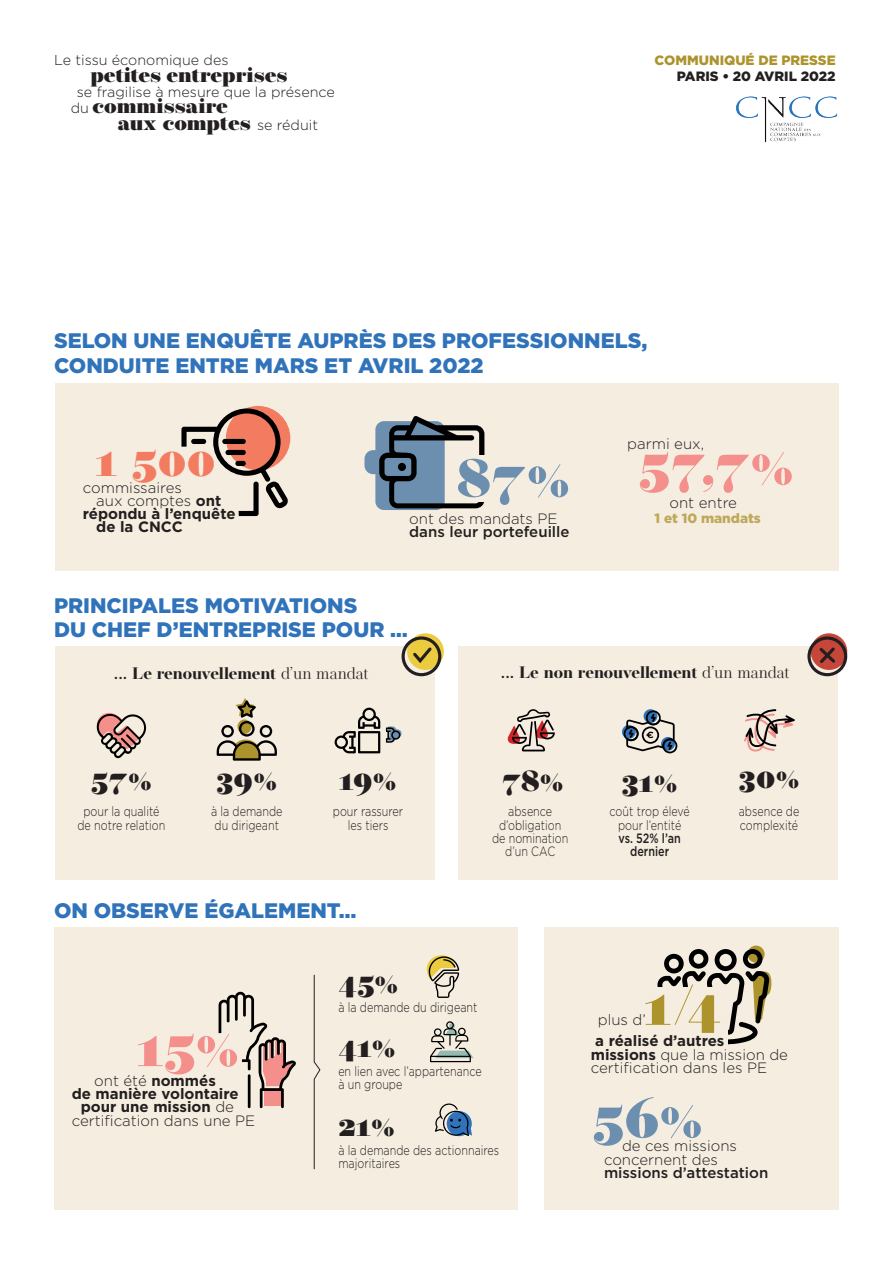
<style>
.page{position:relative;width:893px;height:1263px;background:#fff}
.page>*{position:absolute;margin:0;border:0;box-sizing:border-box;transform-origin:0 0}
._02_TITRE_PAGE{font:900 57.6px "Operetta 12";color:#f48f8c}
._02_TITRE_PAGE-2{font:900 57.6px "Operetta 12";color:#6d8faf}
._02_TITRE_PAGE-3{font:900 57.6px "Operetta 12";color:#ad932c}
._02_TITRE_PAGE-4{font:900 46.8px "Operetta 12";color:#f37c60}
._02_TITRE_PAGE-5{font:900 31.5px "Operetta 12";color:#231f20}
._02_TITRE_PAGE_2{font:900 21px/24px "Gotham";color:#3073ba}
._02_TITRE_PAGE-6{font:900 20.85px "Operetta 12";color:#231f20}
.t1{font:700 16.65px "Operetta 12";letter-spacing:-.01em;color:#231f20}
._02_TITRE_PAGE_2-2{font:300 15px/13.2px "Gotham";color:#231f20}
._02_TITRE_PAGE_2-3{font:700 15px "Gotham";color:#231f20}
._02_TITRE_PAGE_2-4{font:500 15px/13.2px "Gotham";color:#231f20}
._02_TITRE_PAGE_2-5{font:300 14.4px "Gotham";color:#231f20}
._02_TITRE_PAGE_2-6{font:300 13.5px/13.2px "Gotham";color:#231f20;text-align:center;scale:.8 1}
.t2{font:900 13.5px "Gotham";color:#ad932c}
.t3{font:900 13.5px "Gotham";color:#231f20}
._02_TITRE_PAGE_2-7{font:500 13.5px/13.2px "Gotham";color:#231f20;text-align:center;scale:.8 1}
.t4{font:900 13.5px "Gotham";color:#bea85b}
.s1{font-weight:700}
.s2{font-weight:300}
.s3{font-weight:500}
</style>
<div class="page">
<div style="left:54px;top:927px;width:463px;height:282px;background:#f5eee0"></div>
<div style="left:544px;top:927px;width:294px;height:282px;background:#f5eee0"></div>
<div style="left:55px;top:646px;width:380px;height:234px;background:#f5eee0"></div>
<div style="left:55px;top:383px;width:783px;height:187px;background:#f5eee0"></div>
<div style="left:458px;top:646px;width:380px;height:234px;background:#f5eee0"></div>
<img style="left:736px;top:96px;width:101px;height:46px">
<svg style="left:181px;top:408px;width:108px;height:109px"></svg>
<svg style="left:96px;top:712px;width:50px;height:46px"></svg>
<svg style="left:217px;top:698px;width:60px;height:63px"></svg>
<svg style="left:335px;top:708px;width:45px;height:45px"></svg>
<svg style="left:386px;top:726px;width:16px;height:17px"></svg>
<svg style="left:744px;top:709px;width:51px;height:42px"></svg>
<svg style="left:407px;top:633px;width:37px;height:37px"></svg>
<svg style="left:811px;top:633px;width:36px;height:37px"></svg>
<div style="left:402px;top:636px;width:39px;height:40px;border:3px solid #231f20;border-radius:50%"></div>
<svg style="left:410px;top:645px;width:24px;height:21px"></svg>
<div style="left:807px;top:636px;width:40px;height:40px;border:3px solid #231f20;border-radius:50%"></div>
<svg style="left:817px;top:644px;width:21px;height:22px"></svg>
<svg style="left:747px;top:945px;width:18px;height:18px"></svg>
<svg style="left:657px;top:949px;width:115px;height:95px"></svg>
<div style="left:654px;top:987px;width:74px;height:59px;background:#f5eee0"></div>
<svg style="left:426px;top:955px;width:33px;height:43px"></svg>
<svg style="left:430px;top:1021px;width:44px;height:41px"></svg>
<svg style="left:434px;top:1103px;width:38px;height:34px"></svg>
<svg style="left:218px;top:992px;width:78px;height:117px"></svg>
<svg style="left:375px;top:421px;width:70px;height:89px"></svg>
<div style="left:365px;top:450px;width:39px;height:24px;background:#6d8faf;border-radius:9px"></div>
<svg style="left:379px;top:416px;width:105px;height:92px"></svg>
<div style="left:398px;top:463px;width:8px;height:8px;background:#000;border-radius:50%"></div>
<div style="left:450px;top:455px;width:68px;height:38px;background:#f5eee0"></div>
<div style="left:468px;top:491px;width:55px;height:11px;background:#f5eee0"></div>
<svg style="left:314px;top:974px;width:6px;height:195px"></svg>
<svg style="left:507px;top:709px;width:48px;height:42px"></svg>
<svg style="left:622px;top:725px;width:14px;height:14px"></svg>
<svg style="left:624px;top:710px;width:53px;height:43px"></svg>
<p class="_02_TITRE_PAGE_2-5" style="left:54px;top:51px;width:176px">Le tissu économique des</p>
<p class="_02_TITRE_PAGE_2-5" style="left:77px;top:83px;width:259px">se fragilise à mesure que la présence</p>
<p class="_02_TITRE_PAGE_2-5" style="left:71px;top:98px;width:20px">du</p>
<p class="_02_TITRE_PAGE_2-5" style="left:257px;top:115px;width:63px">se réduit</p>
<p class="_02_TITRE_PAGE-6" style="left:91px;top:62px;width:198px">petites entreprises</p>
<p class="_02_TITRE_PAGE-6" style="left:92px;top:93px;width:137px">commissaire</p>
<p class="_02_TITRE_PAGE-6" style="left:118px;top:110px;width:134px">aux comptes</p>
<p class="t2" style="left:655px;top:51px;width:183px">COMMUNIQUÉ DE PRESSE</p>
<p class="t3" style="left:677px;top:67px;width:160px">PARIS • 20 AVRIL 2022</p>
<p class="_02_TITRE_PAGE_2" style="left:54px;top:329px;width:595px">SELON UNE ENQUÊTE AUPRÈS DES PROFESSIONNELS,</p>
<p class="_02_TITRE_PAGE_2" style="left:54px;top:353px;width:431px">CONDUITE ENTRE MARS ET AVRIL 2022</p>
<p class="_02_TITRE_PAGE-4" style="left:96px;top:432px;width:121px">1 500</p>
<p class="_02_TITRE_PAGE_2-2" style="left:83px;top:480px;width:101px">commissaires</p>
<p class="_02_TITRE_PAGE_2-2" style="left:96px;top:494px;width:126px">aux comptes <span class="s1">ont</span></p>
<p class="_02_TITRE_PAGE_2-3" style="left:83px;top:504px;width:154px">répondu à l’enquête</p>
<p class="_02_TITRE_PAGE_2-3" style="left:96px;top:517px;width:88px">de la CNCC</p>
<p class="_02_TITRE_PAGE-2" style="left:456px;top:443px;width:116px">87%</p>
<p class="_02_TITRE_PAGE_2-4" style="left:409px;top:512px;width:162px"><span class="s2">ont des mandats PE </span>dans leur portefeuille</p>
<p class="_02_TITRE_PAGE_2" style="left:54px;top:593px;width:355px">PRINCIPALES MOTIVATIONS<br>DU CHEF D’ENTREPRISE POUR …</p>
<p class="_02_TITRE_PAGE_2-2" style="left:627px;top:437px;width:78px">parmi eux,</p>
<p class="_02_TITRE_PAGE" style="left:638px;top:431px;width:158px">57,7%</p>
<p class="_02_TITRE_PAGE_2-2" style="left:669px;top:496px;width:69px">ont entre</p>
<p class="t4" style="left:655px;top:509px;width:108px">1 et 10 mandats</p>
<p class="t1" style="left:114px;top:663px;width:256px">... Le renouvellement <span class="s2">d’un mandat</span></p>
<p class="t1" style="left:501px;top:663px;width:290px">... Le non renouvellement <span class="s2">d’un mandat</span></p>
<p class="_02_TITRE_PAGE-5" style="left:502px;top:762px;width:63px">78%</p>
<p class="_02_TITRE_PAGE_2-6" style="left:492px;top:804px;width:97px">absence d’obligation de nomination d’un CAC</p>
<p class="_02_TITRE_PAGE-5" style="left:91px;top:761px;width:63px">57%</p>
<p class="_02_TITRE_PAGE-5" style="left:738px;top:759px;width:63px">30%</p>
<p class="_02_TITRE_PAGE_2-6" style="left:739px;top:804px;width:77px">absence de</p>
<p class="_02_TITRE_PAGE_2-6" style="left:740px;top:818px;width:74px">complexité</p>
<p class="_02_TITRE_PAGE-5" style="left:216px;top:761px;width:63px">39%</p>
<p class="_02_TITRE_PAGE-5" style="left:339px;top:761px;width:59px">19%</p>
<p class="_02_TITRE_PAGE-5" style="left:621px;top:762px;width:58px">31%</p>
<p class="_02_TITRE_PAGE_2-6" style="left:610px;top:804px;width:102px">coût trop élevé</p>
<p class="_02_TITRE_PAGE_2-6" style="left:618px;top:818px;width:81px">pour l’entité</p>
<p class="_02_TITRE_PAGE_2-7" style="left:619px;top:831px;width:79px">vs. 52% l’an dernier</p>
<p class="_02_TITRE_PAGE_2-6" style="left:83px;top:804px;width:97px">pour la qualité</p>
<p class="_02_TITRE_PAGE_2-6" style="left:77px;top:818px;width:111px">de notre relation</p>
<p class="_02_TITRE_PAGE_2-6" style="left:211px;top:804px;width:91px">à la demande</p>
<p class="_02_TITRE_PAGE_2-6" style="left:215px;top:818px;width:82px">du dirigeant</p>
<p class="_02_TITRE_PAGE_2-6" style="left:333px;top:804px;width:89px">pour rassurer les tiers</p>
<p class="_02_TITRE_PAGE_2" style="left:54px;top:898px;width:304px">ON OBSERVE ÉGALEMENT…</p>
<p class="_02_TITRE_PAGE" style="left:137px;top:1012px;width:104px">15%</p>
<p class="_02_TITRE_PAGE_2-3" style="left:72px;top:1084px;width:168px">de manière volontaire</p>
<p class="_02_TITRE_PAGE_2-3" style="left:81px;top:1097px;width:155px">pour une mission <span class="s2">de</span></p>
<p class="_02_TITRE_PAGE_2-2" style="left:72px;top:1113px;width:185px">certification dans une PE</p>
<p class="_02_TITRE_PAGE_2-2" style="left:94px;top:1073px;width:123px">ont été <span class="s1">nommés</span></p>
<p class="_02_TITRE_PAGE-5" style="left:338px;top:963px;width:62px">45%</p>
<p class="_02_TITRE_PAGE_2-6" style="left:338px;top:1000px;width:175px">à la demande du dirigeant</p>
<p class="_02_TITRE_PAGE-5" style="left:338px;top:1028px;width:59px">41%</p>
<p class="_02_TITRE_PAGE_2-6" style="left:338px;top:1064px;width:181px;text-align:left">en lien avec l’appartenance à un groupe</p>
<p class="_02_TITRE_PAGE-5" style="left:338px;top:1107px;width:58px">21%</p>
<p class="_02_TITRE_PAGE_2-6" style="left:338px;top:1143px;width:203px;text-align:left">à la demande des actionnaires majoritaires</p>
<p class="_02_TITRE_PAGE-3" style="left:644px;top:971px;width:78px">1/4</p>
<p class="_02_TITRE_PAGE_2-2" style="left:591px;top:1034px;width:199px;text-indent:4px"><span class="s1">a réalisé d’autres missions</span> que la mission de certification dans les PE</p>
<p class="_02_TITRE_PAGE_2-2" style="left:598px;top:1012px;width:50px">plus d’</p>
<p class="_02_TITRE_PAGE-2" style="left:592px;top:1084px;width:113px">56%</p>
<p class="_02_TITRE_PAGE_2-2" style="left:604px;top:1139px;width:166px;text-indent:18px">de ces missions concernent des <span class="s3">missions d’attestation</span></p>
</div>
